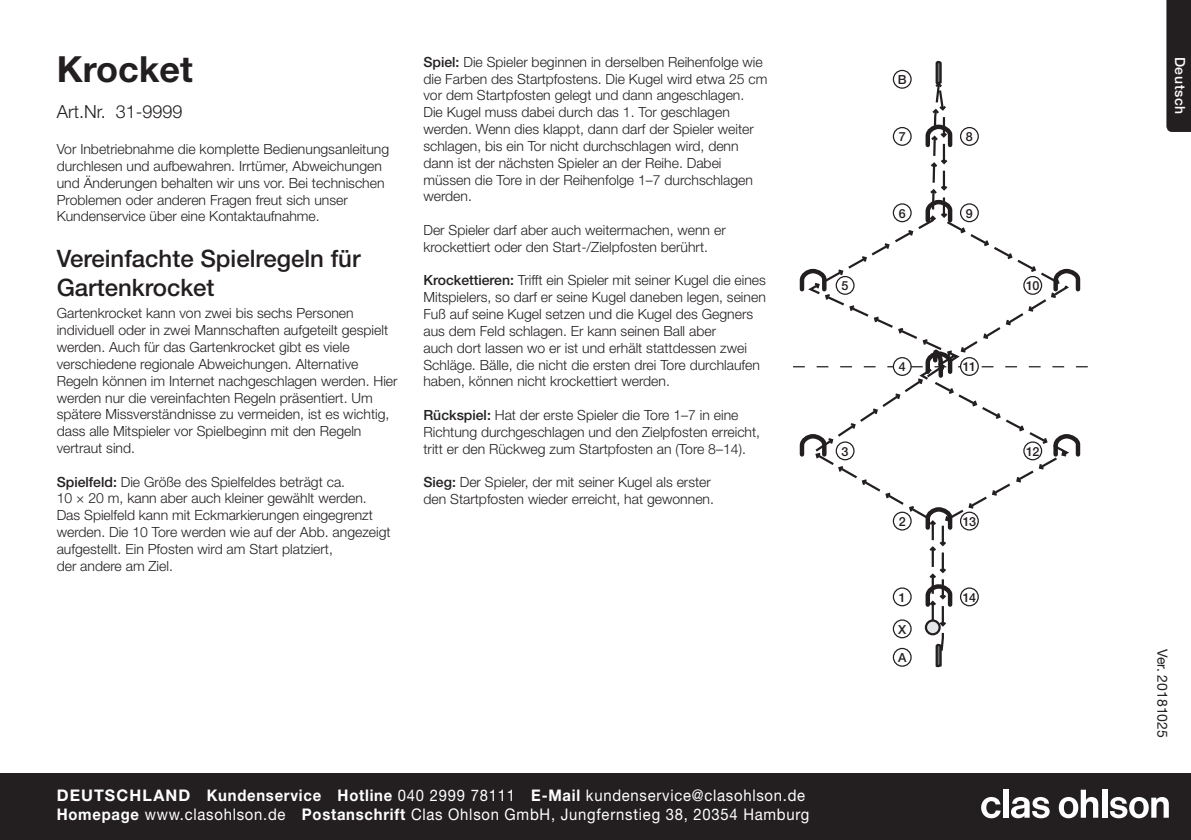
<style>
.page{position:relative;width:1191px;height:840px;background:#fff}
.page>*{position:absolute;margin:0;border:0;box-sizing:border-box;transform-origin:0 0}
.t1{font:700 36px "Helvetica Neue LT Std";color:#231f20}
.t2{font:500 24px/28.8px "Helvetica Neue LT Std";color:#231f20}
.t3{font:300 18px "Helvetica Neue LT Std";color:#231f20}
.t4{font:16px/19.2px "Helvetica Neue LT Std";letter-spacing:.05em;color:#fff;scale:.93 1}
.t5{font:300 14px/16.8px "Helvetica Neue LT Std";color:#231f20}
.t6{font:14px "Helvetica Neue LT Std";color:#231f20}
.t7{font:500 14px "Helvetica Neue LT Std";letter-spacing:.05em;color:#fff}
.t8{font:500 12.6px "Helvetica Neue LT Std";letter-spacing:-.05em;color:#231f20}
.s1{font-weight:500}
.s2{font-weight:700}
</style>
<div class="page">
<div style="left:0;top:772px;width:1191px;height:67px;background:#231f20"></div>
<svg style="left:981px;top:797px;width:19px;height:20px"></svg>
<div style="left:1003px;top:789px;width:5px;height:28px;background:#fff"></div>
<svg style="left:1011px;top:797px;width:38px;height:20px"></svg>
<svg style="left:1058px;top:789px;width:40px;height:28px"></svg>
<div style="left:1102px;top:789px;width:5px;height:28px;background:#fff"></div>
<svg style="left:1110px;top:797px;width:58px;height:20px"></svg>
<div style="left:1166px;top:0;width:25px;height:132px;background:#231f20"></div>
<svg style="left:935px;top:660px;width:7px;height:7px"></svg>
<svg style="left:894px;top:69px;width:85px;height:591px"></svg>
<svg style="left:937px;top:619px;width:11px;height:9px"></svg>
<svg style="left:927px;top:539px;width:21px;height:14px"></svg>
<svg style="left:923px;top:565px;width:31px;height:43px"></svg>
<svg style="left:933px;top:61px;width:11px;height:29px"></svg>
<svg style="left:923px;top:122px;width:31px;height:27px"></svg>
<svg style="left:928px;top:157px;width:21px;height:12px"></svg>
<svg style="left:930px;top:103px;width:18px;height:13px"></svg>
<svg style="left:793px;top:183px;width:294px;height:348px"></svg>
<svg style="left:893px;top:619px;width:18px;height:18px"></svg>
<div style="left:892px;top:619px;width:19px;height:19px;border:1px solid #231f20;border-radius:50%"></div>
<svg style="left:893px;top:648px;width:18px;height:17px"></svg>
<div style="left:892px;top:647px;width:19px;height:19px;border:1px solid #231f20;border-radius:50%"></div>
<svg style="left:893px;top:587px;width:18px;height:18px"></svg>
<div style="left:892px;top:587px;width:19px;height:19px;border:1px solid #231f20;border-radius:50%"></div>
<div style="left:960px;top:587px;width:18px;height:18px;background:#fff;border-radius:50%"></div>
<div style="left:960px;top:587px;width:19px;height:19px;border:1px solid #231f20;border-radius:50%"></div>
<div style="left:893px;top:512px;width:18px;height:17px;background:#fff;border-radius:50%"></div>
<div style="left:892px;top:511px;width:19px;height:19px;border:1px solid #231f20;border-radius:50%"></div>
<div style="left:960px;top:512px;width:18px;height:17px;background:#fff;border-radius:50%"></div>
<div style="left:960px;top:511px;width:19px;height:19px;border:1px solid #231f20;border-radius:50%"></div>
<div style="left:836px;top:442px;width:18px;height:17px;background:#fff;border-radius:50%"></div>
<div style="left:835px;top:441px;width:19px;height:19px;border:1px solid #231f20;border-radius:50%"></div>
<div style="left:1024px;top:442px;width:17px;height:17px;background:#fff;border-radius:50%"></div>
<div style="left:1023px;top:441px;width:19px;height:19px;border:1px solid #231f20;border-radius:50%"></div>
<svg style="left:893px;top:357px;width:18px;height:18px"></svg>
<div style="left:892px;top:357px;width:19px;height:19px;border:1px solid #231f20;border-radius:50%"></div>
<div style="left:960px;top:357px;width:18px;height:18px;background:#fff;border-radius:50%"></div>
<div style="left:960px;top:357px;width:19px;height:19px;border:1px solid #231f20;border-radius:50%"></div>
<div style="left:893px;top:204px;width:18px;height:17px;background:#fff;border-radius:50%"></div>
<div style="left:892px;top:203px;width:19px;height:19px;border:1px solid #231f20;border-radius:50%"></div>
<div style="left:960px;top:204px;width:18px;height:17px;background:#fff;border-radius:50%"></div>
<div style="left:960px;top:203px;width:19px;height:19px;border:1px solid #231f20;border-radius:50%"></div>
<svg style="left:893px;top:127px;width:18px;height:18px"></svg>
<div style="left:892px;top:127px;width:19px;height:19px;border:1px solid #231f20;border-radius:50%"></div>
<div style="left:960px;top:127px;width:18px;height:18px;background:#fff;border-radius:50%"></div>
<div style="left:960px;top:127px;width:19px;height:19px;border:1px solid #231f20;border-radius:50%"></div>
<svg style="left:893px;top:70px;width:18px;height:18px"></svg>
<div style="left:892px;top:70px;width:19px;height:19px;border:1px solid #231f20;border-radius:50%"></div>
<div style="left:836px;top:276px;width:18px;height:18px;background:#fff;border-radius:50%"></div>
<div style="left:835px;top:276px;width:19px;height:19px;border:1px solid #231f20;border-radius:50%"></div>
<div style="left:1024px;top:276px;width:17px;height:18px;background:#fff;border-radius:50%"></div>
<div style="left:1023px;top:276px;width:19px;height:19px;border:1px solid #231f20;border-radius:50%"></div>
<h1 class="t1" style="left:57px;top:47px;width:138px">Krocket</h1>
<p class="t3" style="left:57px;top:100px;width:127px">Art.Nr. 31-9999</p>
<p class="t5" style="left:57px;top:140px;width:334px">Vor Inbetriebnahme die komplette Bedienungsanleitung durchlesen und aufbewahren. Irrtümer, Abweichungen und Änderungen behalten wir uns vor. Bei technischen Problemen oder anderen Fragen freut sich unser Kundenservice über eine Kontaktaufnahme.</p>
<h2 class="t2" style="left:57px;top:244px;width:305px">Vereinfachte Spielregeln für<br>Gartenkrocket</h2>
<p class="t5" style="left:57px;top:304px;width:342px">Gartenkrocket kann von zwei bis sechs Personen individuell oder in zwei Mannschaften aufgeteilt gespielt werden. Auch für das Gartenkrocket gibt es viele verschiedene regionale Abweichungen. Alternative Regeln können im Internet nachgeschlagen werden. Hier werden nur die vereinfachten Regeln präsentiert. Um spätere Missverständnisse zu vermeiden, ist es wichtig, dass alle Mitspieler vor Spielbeginn mit den Regeln vertraut sind.</p>
<p class="t5" style="left:57px;top:472px;width:335px"><span class="s1">Spielfeld:</span> Die Größe des Spielfeldes beträgt ca.<br>10 × 20 m, kann aber auch kleiner gewählt werden.<br>Das Spielfeld kann mit Eckmarkierungen eingegrenzt werden. Die 10 Tore werden wie auf der Abb. angezeigt aufgestellt. Ein Pfosten wird am Start platziert,<br>der andere am Ziel.</p>
<p class="t5" style="left:423px;top:53px;width:345px"><span class="s1">Spiel:</span> Die Spieler beginnen in derselben Reihenfolge wie die Farben des Startpfostens. Die Kugel wird etwa 25 cm vor dem Startpfosten gelegt und dann angeschlagen.<br>Die Kugel muss dabei durch das 1. Tor geschlagen werden. Wenn dies klappt, dann darf der Spieler weiter schlagen, bis ein Tor nicht durchschlagen wird, denn dann ist der nächsten Spieler an der Reihe. Dabei müssen die Tore in der Reihenfolge 1–7 durchschlagen werden.</p>
<p class="t5" style="left:423px;top:221px;width:304px">Der Spieler darf aber auch weitermachen, wenn er krockettiert oder den Start-/Zielpfosten berührt.</p>
<p class="t5" style="left:423px;top:271px;width:344px"><span class="s1">Krockettieren:</span> Trifft ein Spieler mit seiner Kugel die eines Mitspielers, so darf er seine Kugel daneben legen, seinen Fuß auf seine Kugel setzen und die Kugel des Gegners aus dem Feld schlagen. Er kann seinen Ball aber<br>auch dort lassen wo er ist und erhält stattdessen zwei Schläge. Bälle, die nicht die ersten drei Tore durchlaufen haben, können nicht krockettiert werden.</p>
<p class="t5" style="left:423px;top:406px;width:338px"><span class="s1">Rückspiel:</span> Hat der erste Spieler die Tore 1–7 in eine<br>Richtung durchgeschlagen und den Zielpfosten erreicht, tritt er den Rückweg zum Startpfosten an (Tore 8–14).</p>
<p class="t5" style="left:423px;top:473px;width:292px"><span class="s1">Sieg:</span> Der Spieler, der mit seiner Kugel als erster den Startpfosten wieder erreicht, hat gewonnen.</p>
<p class="t8" style="left:897px;top:72px;width:10px">B</p>
<p class="t8" style="left:898px;top:129px;width:8px">7</p>
<p class="t8" style="left:966px;top:129px;width:8px">8</p>
<p class="t8" style="left:898px;top:205px;width:8px">6</p>
<p class="t8" style="left:966px;top:205px;width:8px">9</p>
<p class="t8" style="left:841px;top:278px;width:8px">5</p>
<p class="t8" style="left:1026px;top:278px;width:15px">10</p>
<p class="t8" style="left:898px;top:359px;width:8px">4</p>
<p class="t8" style="left:962px;top:359px;width:15px">11</p>
<p class="t8" style="left:841px;top:443px;width:8px">3</p>
<p class="t8" style="left:1026px;top:443px;width:15px">12</p>
<p class="t8" style="left:898px;top:513px;width:8px">2</p>
<p class="t8" style="left:962px;top:513px;width:15px">13</p>
<p class="t8" style="left:898px;top:589px;width:8px">1</p>
<p class="t8" style="left:962px;top:589px;width:15px">14</p>
<p class="t8" style="left:898px;top:621px;width:10px">X</p>
<p class="t8" style="left:898px;top:649px;width:10px">A</p>
<p class="t4" style="left:57px;top:785px;width:810px"><span class="s2">DEUTSCHLAND Kundenservice Hotline</span> 040 2999 78111 <span class="s2">E-Mail</span> kundenservice@clasohlson.de<br><span class="s2">Homepage</span> www.clasohlson.de <span class="s2">Postanschrift</span> Clas Ohlson GmbH, Jungfernstieg 38, 20354 Hamburg</p>
<p class="t7" style="left:1188px;top:57px;width:59px;rotate:90deg">Deutsch</p>
<p class="t6" style="left:1171px;top:648px;width:90px;rotate:90deg">Ver. 20181025</p>
</div>
